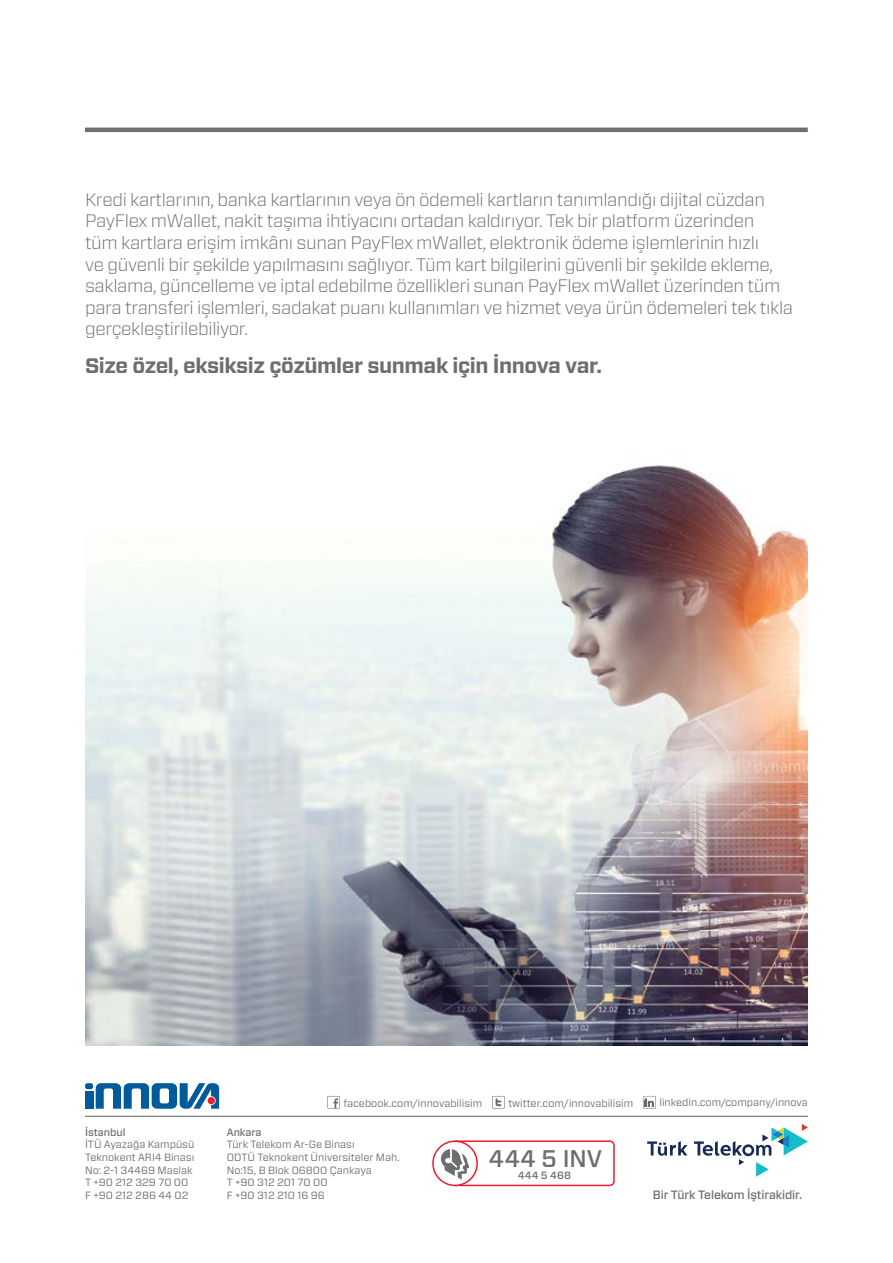
<style>
.page{position:relative;width:893px;height:1263px;background:#fff}
.page>*{position:absolute;margin:0;border:0;box-sizing:border-box;transform-origin:0 0}
.t1{font:500 24px "Vitesse Sans";color:#6d6e71}
.t2{font:700 21px "Vitesse Sans";letter-spacing:-.02em;color:#6d6e71}
.t3{font:300 18px/21.6px "Vitesse Sans";letter-spacing:-.02em;color:#6d6e71}
.t4{font:500 12px "Vitesse Sans";letter-spacing:-.01em;color:#6d6e71}
.t5{font:10.5px/12.6px "Vitesse Sans";color:#6d6e71}
.t6{font:500 10.5px "Vitesse Sans";color:#6d6e71}
</style>
<div class="page">
<img style="left:85px;top:465px;width:723px;height:581px">
<div style="left:85px;top:1083px;width:8px;height:6px;background:#005a9c;border-radius:2px"></div>
<div style="left:85px;top:1091px;width:8px;height:18px;background:#005a9c"></div>
<svg style="left:96px;top:1083px;width:123px;height:26px"></svg>
<hr style="left:85px;top:1116px;width:723px;height:1px;background:#6d6e71">
<svg style="left:433px;top:1141px;width:44px;height:44px"></svg>
<div style="left:432px;top:1140px;width:46px;height:46px;border:2px solid #ed1c2e;border-radius:50%"></div>
<svg style="left:441px;top:1140px;width:174px;height:47px"></svg>
<svg style="left:647px;top:1124px;width:161px;height:53px"></svg>
<svg style="left:643px;top:1096px;width:13px;height:13px"></svg>
<svg style="left:492px;top:1096px;width:13px;height:13px"></svg>
<svg style="left:327px;top:1096px;width:13px;height:13px"></svg>
<hr style="left:85px;top:128px;width:723px;height:4px;background:#6d6e71">
<p class="t3" style="left:85px;top:188px;width:710px">Kredi kartlarının, banka kartlarının veya ön ödemeli kartların tanımlandığı dijital cüzdan PayFlex mWallet, nakit taşıma ihtiyacını ortadan kaldırıyor. Tek bir platform üzerinden<br>tüm kartlara erişim imkânı sunan PayFlex mWallet, elektronik ödeme işlemlerinin hızlı<br>ve güvenli bir şekilde yapılmasını sağlıyor. Tüm kart bilgilerini güvenli bir şekilde ekleme, saklama, güncelleme ve iptal edebilme özellikleri sunan PayFlex mWallet üzerinden tüm para transferi işlemleri, sadakat puanı kullanımları ve hizmet veya ürün ödemeleri tek tıkla gerçekleştirilebiliyor.</p>
<p class="t2" style="left:85px;top:352px;width:519px">Size özel, eksiksiz çözümler sunmak için İnnova var.</p>
<p class="t6" style="left:85px;top:1125px;width:42px">İstanbul</p>
<p class="t5" style="left:85px;top:1138px;width:111px">İTÜ Ayazağa Kampüsü<br>Teknokent ARI4 Binası<br>No: 2-1 34469 Maslak<br>T +90 212 329 70 00<br>F +90 212 286 44 02</p>
<p class="t5" style="left:344px;top:1096px;width:140px">facebook.com/innovabilisim</p>
<p class="t5" style="left:508px;top:1096px;width:126px">twitter.com/innovabilisim</p>
<p class="t5" style="left:659px;top:1096px;width:150px">linkedin.com/company/innova</p>
<p class="t6" style="left:227px;top:1125px;width:36px">Ankara</p>
<p class="t5" style="left:227px;top:1138px;width:174px">Türk Telekom Ar-Ge Binası<br>ODTÜ Teknokent Üniversiteler Mah.<br>No:15, B Blok 06800 Çankaya<br>T +90 312 201 70 00<br>F +90 312 210 16 96</p>
<h1 class="t1" style="left:488px;top:1142px;width:115px">444 5 INV</h1>
<p class="t6" style="left:518px;top:1168px;width:55px">444 5 468</p>
<p class="t4" style="left:653px;top:1187px;width:151px">Bir Türk Telekom İştirakidir.</p>
</div>
